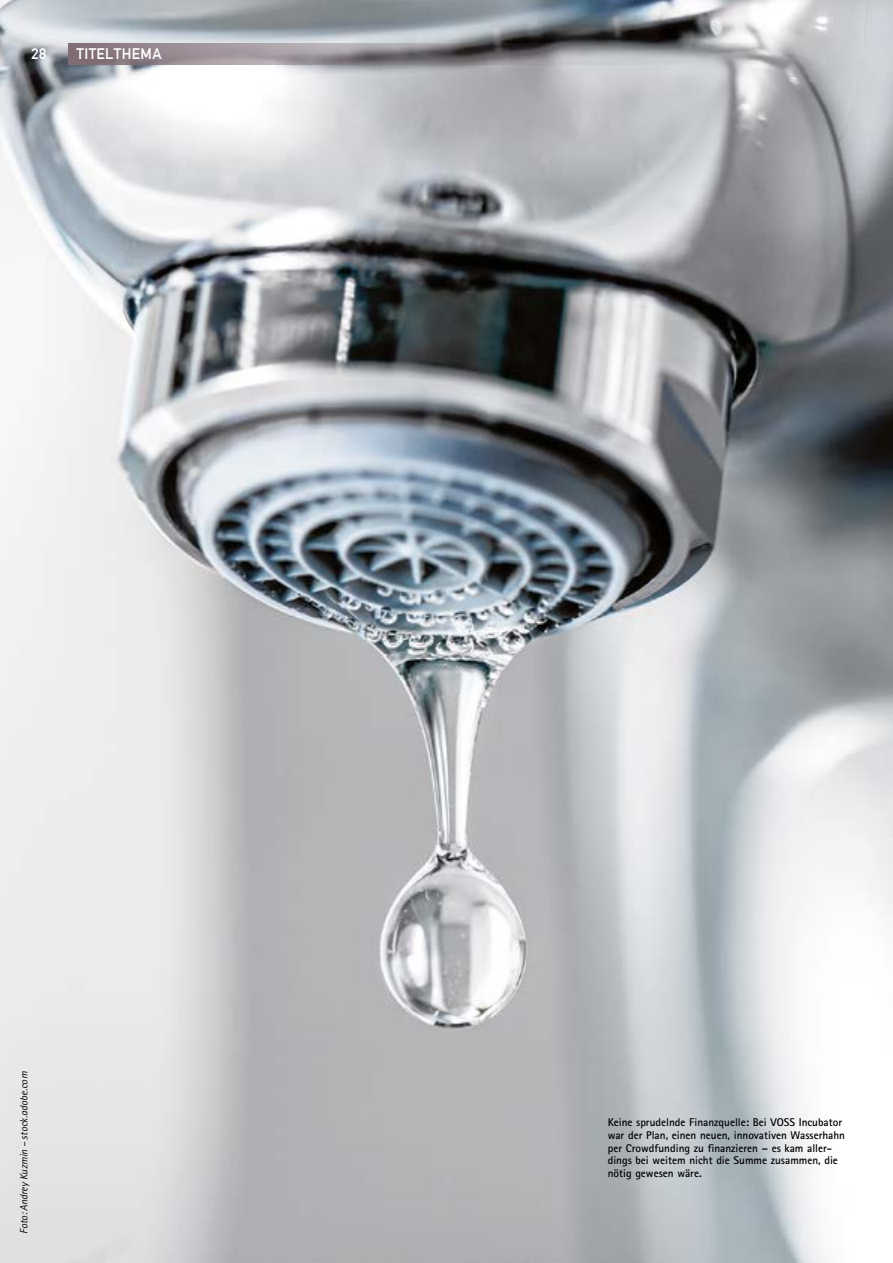
<style>
.page{position:relative;width:893px;height:1263px;background:#fff}
.page>*{position:absolute;margin:0;border:0;box-sizing:border-box;transform-origin:0 0}
.t1{font:15px "DIN1451 Com Mittelschrift";letter-spacing:.025em;color:#fff}
.t2{font:700 11.25px/12.8px "Rotis Sans Serif Std";color:#000}
.Fotoverweis{font:italic 10.5px "Rotis Sans Serif Std";letter-spacing:-.01em;color:#000}
</style>
<div class="page">
<img style="left:0;top:0;width:893px;height:1263px">
<svg style="left:68px;top:43px;width:782px;height:22px"></svg>
<h1 class="t1" style="left:32px;top:45px;width:16px">28</h1>
<h1 class="t1" style="left:77px;top:45px;width:87px">TITELTHEMA</h1>
<p class="Fotoverweis" style="left:18px;top:1233px;width:163px;rotate:-90deg">Foto: Andrey Kuzmin – stock.adobe.com</p>
<p class="t2" style="left:608px;top:1116px;width:239px">Keine sprudelnde Finanzquelle: Bei VOSS Incubator war der Plan, einen neuen, innovativen Wasserhahn per Crowdfunding zu finanzieren – es kam aller&shy;dings bei weitem nicht die Summe zusammen, die nötig gewesen wäre.</p>
</div>
